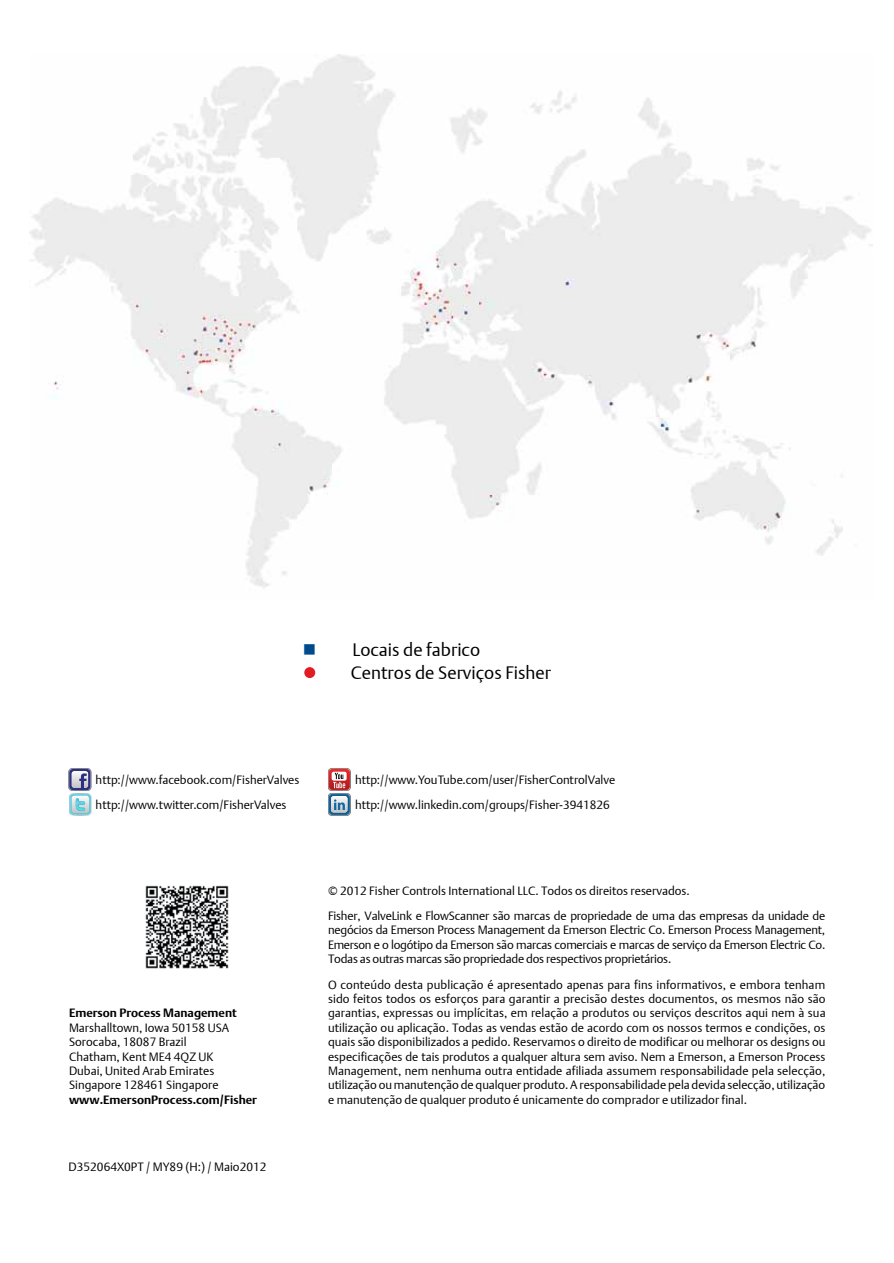
<style>
.page{position:relative;width:894px;height:1263px;background:#fff}
.page>*{position:absolute;margin:0;border:0;box-sizing:border-box;transform-origin:0 0}
.t1{font:18px/22.6px "DTL Argo T Light";color:#000}
.t2{font:12px/14.4px "DTL Argo T Light";color:#000}
.t3{font:700 12px "DTL Argo T";color:#000}
.s1{color:#004b8d}
</style>
<div class="page">
<svg style="left:69px;top:768px;width:22px;height:47px"></svg>
<div style="left:71px;top:770px;width:18px;height:18px;border:1px solid #2d3180;border-radius:3px"></div>
<svg style="left:328px;top:768px;width:22px;height:47px"></svg>
<img style="left:145px;top:885px;width:84px;height:84px">
<img style="left:30px;top:54px;width:842px;height:534px">
<div style="left:304px;top:667px;width:11px;height:11px;background:#e31b23;border-radius:50%"></div>
<h1 class="t1" style="left:350px;top:638px;width:202px;text-indent:-48px"><span class="s1">■</span> Locais de fabrico<br>Centros de Serviços Fisher</h1>
<p class="t2" style="left:96px;top:772px;width:205px">http://www.facebook.com/FisherValves</p>
<p class="t2" style="left:96px;top:797px;width:192px">http://www.twitter.com/FisherValves</p>
<p class="t2" style="left:355px;top:772px;width:261px">http://www.YouTube.com/user/FisherControlValve</p>
<p class="t2" style="left:355px;top:797px;width:256px">http://www.linkedin.com/groups/Fisher-3941826</p>
<p class="t3" style="left:69px;top:1006px;width:169px">Emerson Process Management</p>
<p class="t2" style="left:69px;top:1020px;width:162px">Marshalltown, Iowa 50158 USA<br>Sorocaba, 18087 Brazil<br>Chatham, Kent ME4 4QZ UK<br>Dubai, United Arab Emirates<br>Singapore 128461 Singapore</p>
<p class="t3" style="left:69px;top:1092px;width:189px">www.EmersonProcess.com/Fisher</p>
<p class="t2" style="left:69px;top:1159px;width:199px">D352064X0PT / MY89 (H:) / Maio2012</p>
<p class="t2" style="left:328px;top:878px;width:498px;line-height:25.2px">© 2012 Fisher Controls International LLC. Todos os direitos reservados.<br>Fisher, ValveLink e FlowScanner são marcas de propriedade de uma das empresas da unidade de</p>
<p class="t2" style="left:328px;top:923px;width:498px;text-align:justify">negócios da Emerson Process Management da Emerson Electric Co. Emerson Process Management, Emerson e o logótipo da Emerson são marcas comerciais e marcas de serviço da Emerson Electric Co.<br>Todas as outras marcas são propriedade dos respectivos proprietários.</p>
<p class="t2" style="left:328px;top:977px;width:499px;text-align:justify">O conteúdo desta publicação é apresentado apenas para fins informativos, e embora tenham sido feitos todos os esforços para garantir a precisão destes documentos, os mesmos não são garantias, expressas ou implícitas, em relação a produtos ou serviços descritos aqui nem à sua utilização ou aplicação. Todas as vendas estão de acordo com os nossos termos e condições, os quais são disponibilizados a pedido. Reservamos o direito de modificar ou melhorar os designs ou especificações de tais produtos a qualquer altura sem aviso. Nem a Emerson, a Emerson Process Management, nem nenhuma outra entidade afiliada assumem responsabilidade pela selecção, utilização ou manutenção de qualquer produto. A responsabilidade pela devida selecção, utilização e manutenção de qualquer produto é unicamente do comprador e utilizador final.</p>
</div>
